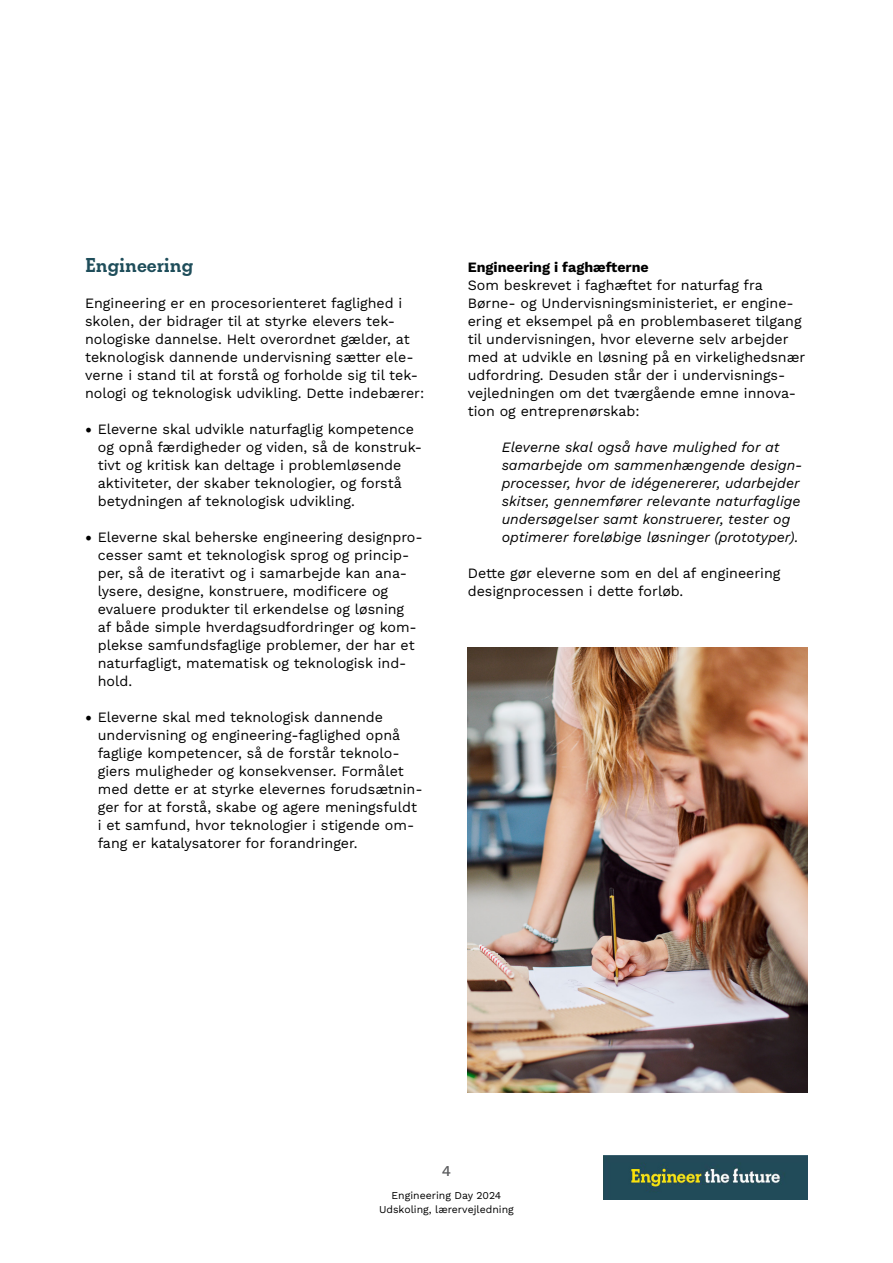
<style>
.page{position:relative;width:893px;height:1263px;background:#fff}
.page>*{position:absolute;margin:0;border:0;box-sizing:border-box;transform-origin:0 0}
.t1{font:700 21px "Beton EF";color:#1e4d5a}
.t2{font:500 15px "Work Sans";color:#58595b}
.t3{font:14.25px/18px "Work Sans";color:#000}
.t4{font:italic 14.25px/18px "Work Sans";color:#000}
.t5{font:700 14.25px "Work Sans";color:#000}
.t6{font:10.5px/13.5px "Work Sans";color:#000;text-align:center}
.s1{font-family:"Minion Pro";font-size:18px}
</style>
<div class="page">
<img style="left:603px;top:1156px;width:205px;height:43px">
<img style="left:468px;top:648px;width:340px;height:445px">
<h1 class="t1" style="left:85px;top:253px;width:110px">Engineering</h1>
<p class="t3" style="left:85px;top:294px;width:341px">Engineering er en procesorienteret faglighed i skolen, der bidrager til at styrke elevers tek&shy;nologiske dannelse. Helt overordnet gælder, at teknologisk dannende undervisning sætter ele&shy;verne i stand til at forstå og forholde sig til tek&shy;nologi og teknologisk udvikling. Dette indebærer:</p>
<p class="t3" style="left:98px;top:420px;width:326px;text-indent:-13px"><span class="s1">•</span> Eleverne skal udvikle naturfaglig kompetence og opnå færdigheder og viden, så de konstruk&shy;tivt og kritisk kan deltage i problemløsende aktiviteter, der skaber teknologier, og forstå betydningen af teknologisk udvikling.</p>
<p class="t3" style="left:98px;top:528px;width:326px;text-indent:-13px"><span class="s1">•</span> Eleverne skal beherske engineering designpro&shy;cesser samt et teknologisk sprog og princip&shy;per, så de iterativt og i samarbejde kan ana&shy;lysere, designe, konstruere, modificere og evaluere produkter til erkendelse og løsning<br>af både simple hverdagsudfordringer og kom&shy;plekse samfundsfaglige problemer, der har et naturfagligt, matematisk og teknologisk ind&shy;hold.</p>
<p class="t3" style="left:98px;top:708px;width:326px;text-indent:-13px"><span class="s1">•</span> Eleverne skal med teknologisk dannende undervisning og engineering-faglighed opnå faglige kompetencer, så de forstår teknolo&shy;giers muligheder og konsekvenser. Formålet med dette er at styrke elevernes forudsætnin&shy;ger for at forstå, skabe og agere meningsfuldt i et samfund, hvor teknologier i stigende om&shy;fang er katalysatorer for forandringer.</p>
<p class="t5" style="left:468px;top:257px;width:183px">Engineering i faghæfterne</p>
<p class="t3" style="left:468px;top:276px;width:339px">Som beskrevet i faghæftet for naturfag fra Børne- og Undervisningsministeriet, er engine&shy;ering et eksempel på en problembaseret tilgang til undervisningen, hvor eleverne selv arbejder med at udvikle en løsning på en virkelighedsnær udfordring. Desuden står der i undervisnings&shy;vejledningen om det tværgående emne innova&shy;tion og entreprenørskab:</p>
<p class="t4" style="left:502px;top:437px;width:302px">Eleverne skal også have mulighed for at samarbejde om sammenhængende design&shy;processer, hvor de idégenererer, udarbejder skitser, gennemfører relevante naturfaglige undersøgelser samt konstruerer, tester og optimerer foreløbige løsninger (prototyper).</p>
<p class="t3" style="left:468px;top:564px;width:314px">Dette gør eleverne som en del af engineering designprocessen i dette forløb.</p>
<p class="t2" style="left:442px;top:1159px;width:11px">4</p>
<p class="t6" style="left:379px;top:1188px;width:136px">Engineering Day 2024<br>Udskoling, lærervejledning</p>
</div>
